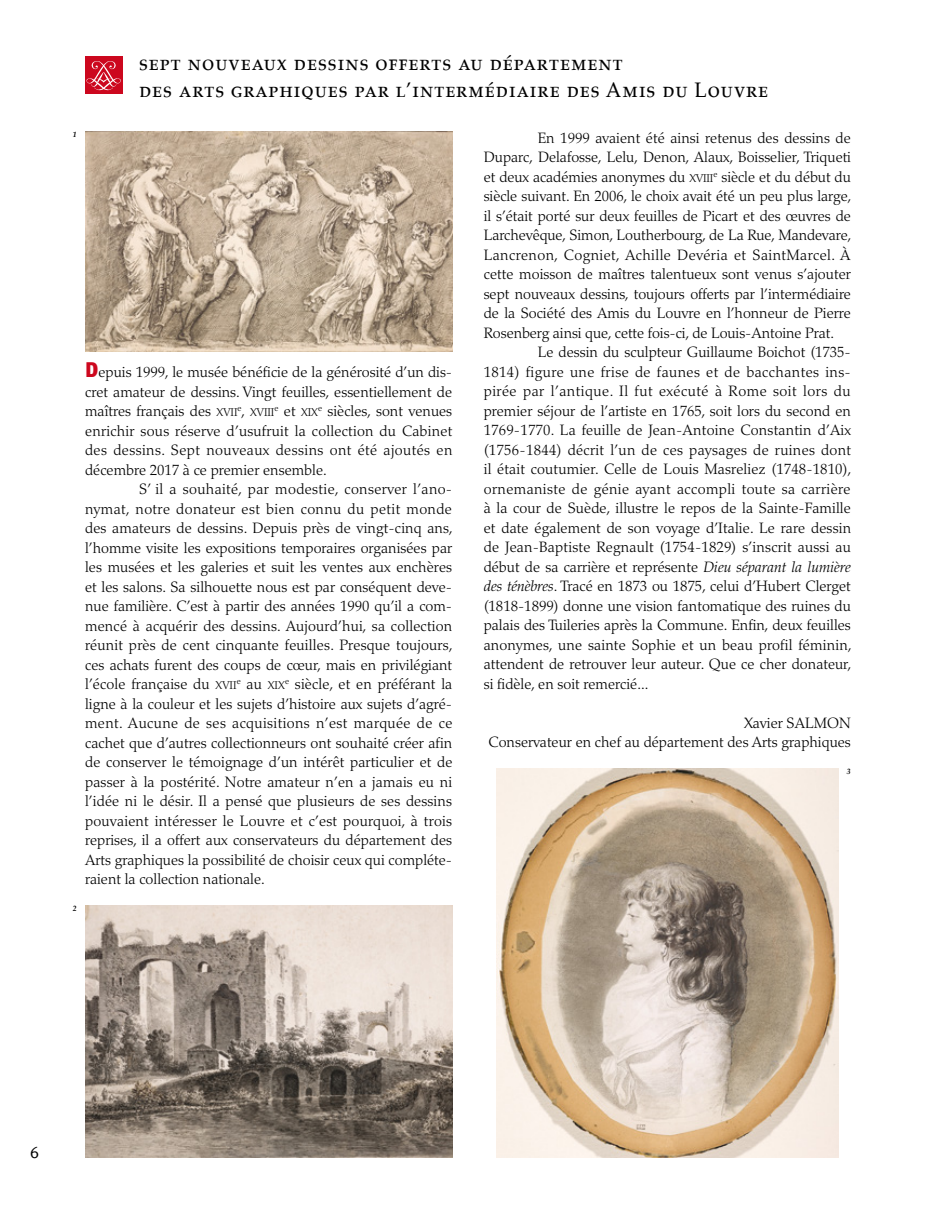
<style>
.page{position:relative;width:936px;height:1212px;background:#fff}
.page>*{position:absolute;margin:0;border:0;box-sizing:border-box;transform-origin:0 0}
.t1{font:21px/27px "Palatino SC";letter-spacing:.05em;color:#000;scale:.95 1}
.t2{font:16.5px "Meta Offc Norm";color:#000}
.t3{font:300 15px/19.5px "Palatino LT Std";color:#000;text-align:justify}
.t4{font:italic 700 7.8px "Palatino LT Std";color:#000}
.s1{font-family:"Meta Black Caps";font-weight:400;font-size:21px;color:#cd071e}
.s2{font-size:11.25px}
.s3{font-style:italic}
</style>
<div class="page">
<div style="left:85px;top:57px;width:37px;height:37px;background:#cc071e"></div>
<svg style="left:86px;top:61px;width:35px;height:30px"></svg>
<img style="left:85px;top:132px;width:367px;height:220px">
<img style="left:496px;top:769px;width:342px;height:389px">
<img style="left:85px;top:906px;width:367px;height:252px">
<h1 class="t1" style="left:139px;top:49px;width:663px">sept nouveaux dessins offerts au département<br>des arts graphiques par l’intermédiaire des Amis du Louvre</h1>
<p class="t4" style="left:73px;top:130px;width:5px">1</p>
<p class="t3" style="left:85px;top:362px;width:369px"><span class="s1">D</span>epuis 1999, le musée bénéficie de la générosité d’un dis&shy;cret amateur de dessins. Vingt feuilles, essentiellement de maîtres français des <span class="s2">XVII</span><sup>e</sup>, <span class="s2">XVIII</span><sup>e</sup> et <span class="s2">XIX</span><sup>e</sup> siècles, sont venues enrichir sous réserve d’usufruit la collection du Cabinet des dessins. Sept nouveaux dessins ont été ajoutés en décembre 2017 à ce premier ensemble.</p>
<p class="t3" style="left:85px;top:479px;width:369px;text-indent:54px">S’ il a souhaité, par modestie, conserver l’ano&shy;nymat, notre donateur est bien connu du petit monde des amateurs de dessins. Depuis près de vingt-cinq ans, l’homme visite les expositions temporaires organisées par les musées et les galeries et suit les ventes aux enchères et les salons. Sa silhouette nous est par conséquent deve&shy;nue familière. C’est à partir des années 1990 qu’il a com&shy;mencé à acquérir des dessins. Aujourd’hui, sa collection réunit près de cent cinquante feuilles. Presque toujours, ces achats furent des coups de cœur, mais en privilégiant l’école française du <span class="s2">XVII</span><sup>e</sup> au <span class="s2">XIX</span><sup>e</sup> siècle, et en préférant la ligne à la couleur et les sujets d’histoire aux sujets d’agré&shy;ment. Aucune de ses acquisitions n’est marquée de ce cachet que d’autres collectionneurs ont souhaité créer afin de conserver le témoignage d’un intérêt particulier et de passer à la postérité. Notre amateur n’en a jamais eu ni l’idée ni le désir. Il a pensé que plusieurs de ses dessins pouvaient intéresser le Louvre et c’est pourquoi, à trois reprises, il a offert aux conservateurs du département des Arts graphiques la possibilité de choisir ceux qui compléte&shy;raient la collection nationale.</p>
<p class="t4" style="left:73px;top:904px;width:5px">2</p>
<p class="t3" style="left:483px;top:128px;width:369px;text-indent:54px">En 1999 avaient été ainsi retenus des dessins de Duparc, Delafosse, Lelu, Denon, Alaux, Boisselier, Triqueti et deux académies anonymes du <span class="s2">XVIII</span><sup>e</sup> siècle et du début du siècle suivant. En 2006, le choix avait été un peu plus large, il s’était porté sur deux feuilles de Picart et des œuvres de Larchevêque, Simon, Loutherbourg, de La Rue, Mandevare, Lancrenon, Cogniet, Achille Devéria et SaintMarcel. À cette moisson de maîtres talentueux sont venus s’ajouter sept nouveaux dessins, toujours offerts par l’intermédiaire de la Société des Amis du Louvre en l’honneur de Pierre Rosenberg ainsi que, cette fois-ci, de Louis-Antoine Prat.</p>
<p class="t3" style="left:483px;top:342px;width:369px;text-indent:54px">Le dessin du sculpteur Guillaume Boichot (1735- 1814) figure une frise de faunes et de bacchantes ins&shy;pirée par l’antique. Il fut exécuté à Rome soit lors du premier séjour de l’artiste en 1765, soit lors du second en 1769-1770. La feuille de Jean-Antoine Constantin d’Aix (1756-1844) décrit l’un de ces paysages de ruines dont il était coutumier. Celle de Louis Masreliez (1748-1810), ornemaniste de génie ayant accompli toute sa carrière à la cour de Suède, illustre le repos de la Sainte-Famille et date également de son voyage d’Italie. Le rare dessin de Jean-Baptiste Regnault (1754-1829) s’inscrit aussi au début de sa carrière et représente <span class="s3">Dieu séparant la lumière des ténèbres</span>. Tracé en 1873 ou 1875, celui d’Hubert Clerget (1818-1899) donne une vision fantomatique des ruines du palais des Tuileries après la Commune. Enfin, deux feuilles anonymes, une sainte Sophie et un beau profil féminin, attendent de retrouver leur auteur. Que ce cher donateur, si fidèle, en soit remercié...</p>
<p class="t3" style="left:488px;top:713px;width:364px;text-indent:255px">Xavier Salmon<br>Conservateur en chef au département des Arts graphiques</p>
<p class="t4" style="left:846px;top:767px;width:5px">3</p>
<p class="t2" style="left:30px;top:1143px;width:11px">6</p>
</div>
